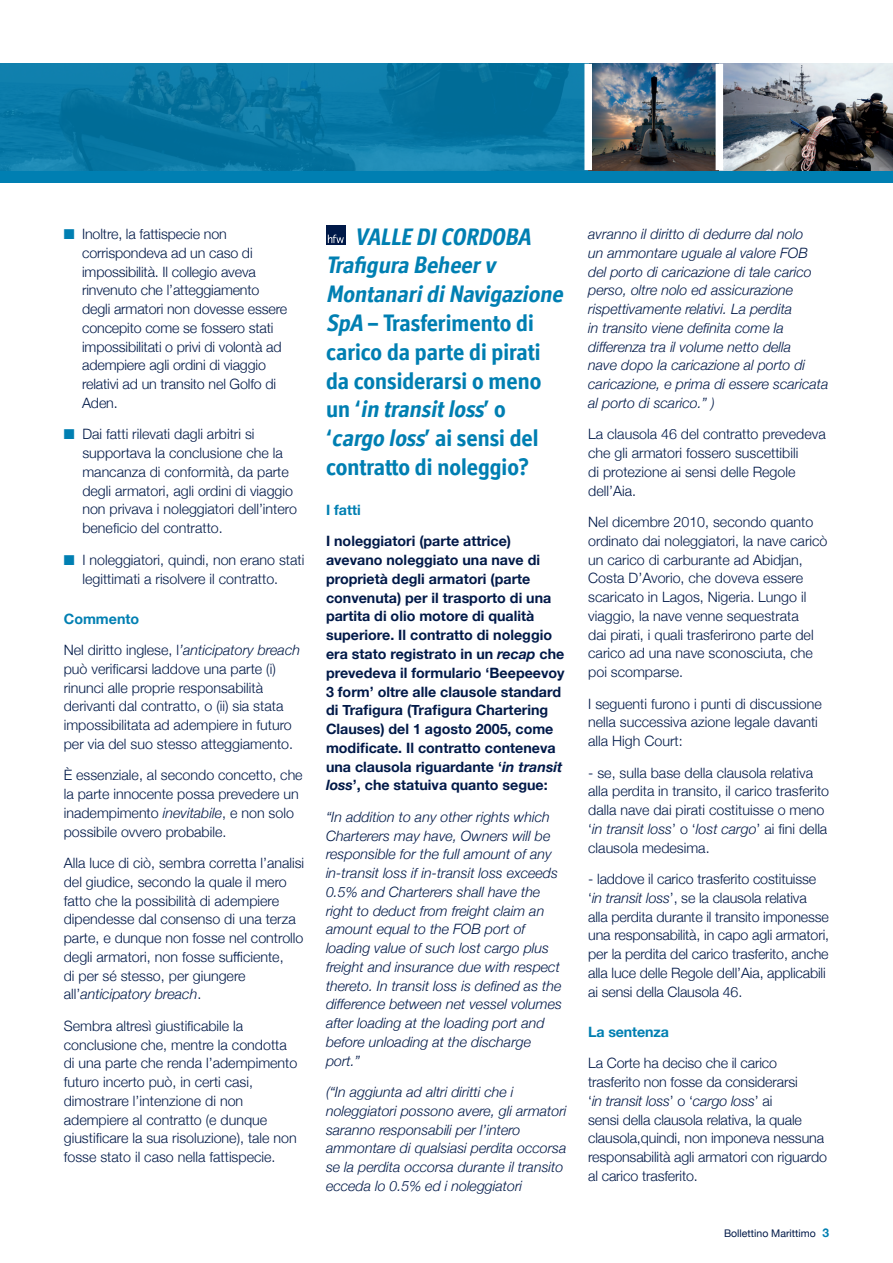
<style>
.page{position:relative;width:893px;height:1263px;background:#fff}
.page>*{position:absolute;margin:0;border:0;box-sizing:border-box;transform-origin:0 0}
.t1{font:700 24px/28.8px "Officina Display ITC Std";color:#007fb2}
.t2{font:300 14.25px/18.8px "Helvetica Neue";color:#001948}
.t3{font:italic 300 14.25px/18.8px "Helvetica Neue";color:#001948}
.t4{font:700 14.25px/18.8px "Helvetica Neue";color:#001948}
.t5{font:700 14.25px "Helvetica Neue";color:#007fb2}
.t6{font:10.5px "Helvetica Neue";color:#001948}
.s1{color:#007fb2}
.s2{font-style:italic}
.s3{font-weight:700;font-size:12px;color:#007fb2}
</style>
<div class="page">
<div style="left:0;top:170px;width:893px;height:13px;background:#007fb2"></div>
<img style="left:592px;top:64px;width:124px;height:106px">
<img style="left:723px;top:64px;width:170px;height:106px">
<svg style="left:1px;top:64px;width:583px;height:106px"></svg>
<hr style="left:0;top:64px;width:1px;height:106px;background:#b1b5cb">
<div style="left:326px;top:225px;width:19px;height:19px;background:#001948"></div>
<svg style="left:328px;top:235px;width:16px;height:8px"></svg>
<p class="t2" style="left:82px;top:224px;width:207px;text-indent:-18px"><span class="s1">■</span> Inoltre, la fattispecie non corrispondeva ad un caso di impossibilità. Il collegio aveva rinvenuto che l’atteggiamento degli armatori non dovesse essere concepito come se fossero stati impossibilitati o privi di volontà ad adempiere agli ordini di viaggio relativi ad un transito nel Golfo di<br>Aden.</p>
<p class="t2" style="left:82px;top:424px;width:216px;text-indent:-19px"><span class="s1">■</span> Dai fatti rilevati dagli arbitri si supportava la conclusione che la mancanza di conformità, da parte degli armatori, agli ordini di viaggio non privava i noleggiatori dell’intero beneficio del contratto.</p>
<p class="t2" style="left:64px;top:549px;width:242px;text-align:center"><span class="s1">■</span> I noleggiatori, quindi, non erano stati legittimati a risolvere il contratto.</p>
<p class="t5" style="left:64px;top:607px;width:77px">Commento</p>
<p class="t2" style="left:64px;top:640px;width:238px">Nel diritto inglese, l<span class="s2">’anticipatory breach </span>può verificarsi laddove una parte (i) rinunci alle proprie responsabilità derivanti dal contratto, o (ii) sia stata impossibilitata ad adempiere in futuro per via del suo stesso atteggiamento.</p>
<p class="t2" style="left:64px;top:765px;width:240px">È essenziale, al secondo concetto, che la parte innocente possa prevedere un inadempimento <span class="s2">inevitabile</span>, e non solo possibile ovvero probabile.</p>
<p class="t2" style="left:64px;top:853px;width:242px">Alla luce di ciò, sembra corretta l’analisi del giudice, secondo la quale il mero fatto che la possibilità di adempiere dipendesse dal consenso di una terza parte, e dunque non fosse nel controllo degli armatori, non fosse sufficiente,<br>di per sé stesso, per giungere all’<span class="s2">anticipatory breach</span>.</p>
<p class="t2" style="left:64px;top:1016px;width:235px">Sembra altresì giustificabile la conclusione che, mentre la condotta di una parte che renda l’adempimento futuro incerto può, in certi casi, dimostrare l’intenzione di non adempiere al contratto (e dunque giustificare la sua risoluzione), tale non fosse stato il caso nella fattispecie.</p>
<h1 class="t1" style="left:326px;top:222px;width:243px;text-indent:29px"><span class="s2">VALLE DICORDOBA<br>Trafigura Beheerv<br>MontanaridiNavigazione<br>SpA</span> – Trasferimento di carico da parte di pirati da considerarsi o meno<br>u n ‘ <span class="s2">in transitloss</span>’ o ‘<span class="s2">cargo loss</span>’ ai sensi del contratto di noleggio?</h1>
<p class="t5" style="left:326px;top:499px;width:36px">I fatti</p>
<p class="t4" style="left:326px;top:532px;width:240px">I noleggiatori (parte attrice) avevano noleggiato una nave di proprietà degli armatori (parte convenuta) per il trasporto di una partita di olio motore di qualità superiore. Il contratto di noleggio era stato registrato in un <span class="s2">recap</span> che prevedeva il formulario ‘Beepeevoy 3 form’ oltre alle clausole standard di Trafigura (Trafigura Chartering Clauses) del 1 agosto 2005, come modificate. Il contratto conteneva una clausola riguardante ‘<span class="s2">in transit loss</span>’, che statuiva quanto segue:</p>
<p class="t3" style="left:326px;top:807px;width:237px">“In addition to any other rights which Charterers may have, Owners will be responsible for the full amount of any in-transit loss if in-transit loss exceeds 0.5% and Charterers shall have the right to deduct from freight claim an amount equal to the FOB port of loading value of such lost cargo plus freight and insurance due with respect thereto. In transit loss is defined as the difference between net vessel volumes after loading at the loading port and before unloading at the discharge port.”</p>
<p class="t3" style="left:326px;top:1082px;width:242px">(“In aggiunta ad altri diritti che i noleggiatori possono avere, gli armatori saranno responsabili per l’intero ammontare di qualsiasi perdita occorsa se la perdita occorsa durante il transito ecceda lo 0.5% ed i noleggiatori</p>
<p class="t3" style="left:588px;top:224px;width:242px">avranno il diritto di dedurre dal nolo<br>un ammontare uguale al valore FOB del porto di caricazione di tale carico perso, oltre nolo ed assicurazione rispettivamente relativi. La perdita<br>in transito viene definita come la differenza tra il volume netto della<br>nave dopo la caricazione al porto di caricazione, e prima di essere scaricata al porto di scarico.” )</p>
<p class="t2" style="left:588px;top:424px;width:239px">La clausola 46 del contratto prevedeva che gli armatori fossero suscettibili<br>di protezione ai sensi delle Regole dell’Aia.</p>
<p class="t2" style="left:588px;top:512px;width:241px">Nel dicembre 2010, secondo quanto ordinato dai noleggiatori, la nave caricò un carico di carburante ad Abidjan, Costa D’Avorio, che doveva essere scaricato in Lagos, Nigeria. Lungo il viaggio, la nave venne sequestrata<br>dai pirati, i quali trasferirono parte del carico ad una nave sconosciuta, che poi scomparse.</p>
<p class="t2" style="left:588px;top:693px;width:235px">I seguenti furono i punti di discussione nella successiva azione legale davanti alla High Court:</p>
<p class="t2" style="left:588px;top:762px;width:242px">- se, sulla base della clausola relativa alla perdita in transito, il carico trasferito dalla nave dai pirati costituisse o meno ‘<span class="s2">in transit loss</span>’ o ‘<span class="s2">lost cargo</span>’ ai fini della clausola medesima.</p>
<p class="t2" style="left:588px;top:869px;width:242px">- laddove il carico trasferito costituisse ‘<span class="s2">in transit loss</span>’, se la clausola relativa alla perdita durante il transito imponesse una responsabilità, in capo agli armatori, per la perdita del carico trasferito, anche alla luce delle Regole dell’Aia, applicabili ai sensi della Clausola 46.</p>
<p class="t5" style="left:588px;top:1020px;width:82px">La sentenza</p>
<p class="t2" style="left:588px;top:1053px;width:240px">La Corte ha deciso che il carico trasferito non fosse da considerarsi<br>‘<span class="s2">in transit loss</span>’ o ‘<span class="s2">cargo loss</span>’ ai<br>sensi della clausola relativa, la quale clausola,quindi, non imponeva nessuna responsabilità agli armatori con riguardo al carico trasferito.</p>
<p class="t6" style="left:724px;top:1225px;width:107px">Bollettino Marittimo <span class="s3">3</span></p>
</div>
